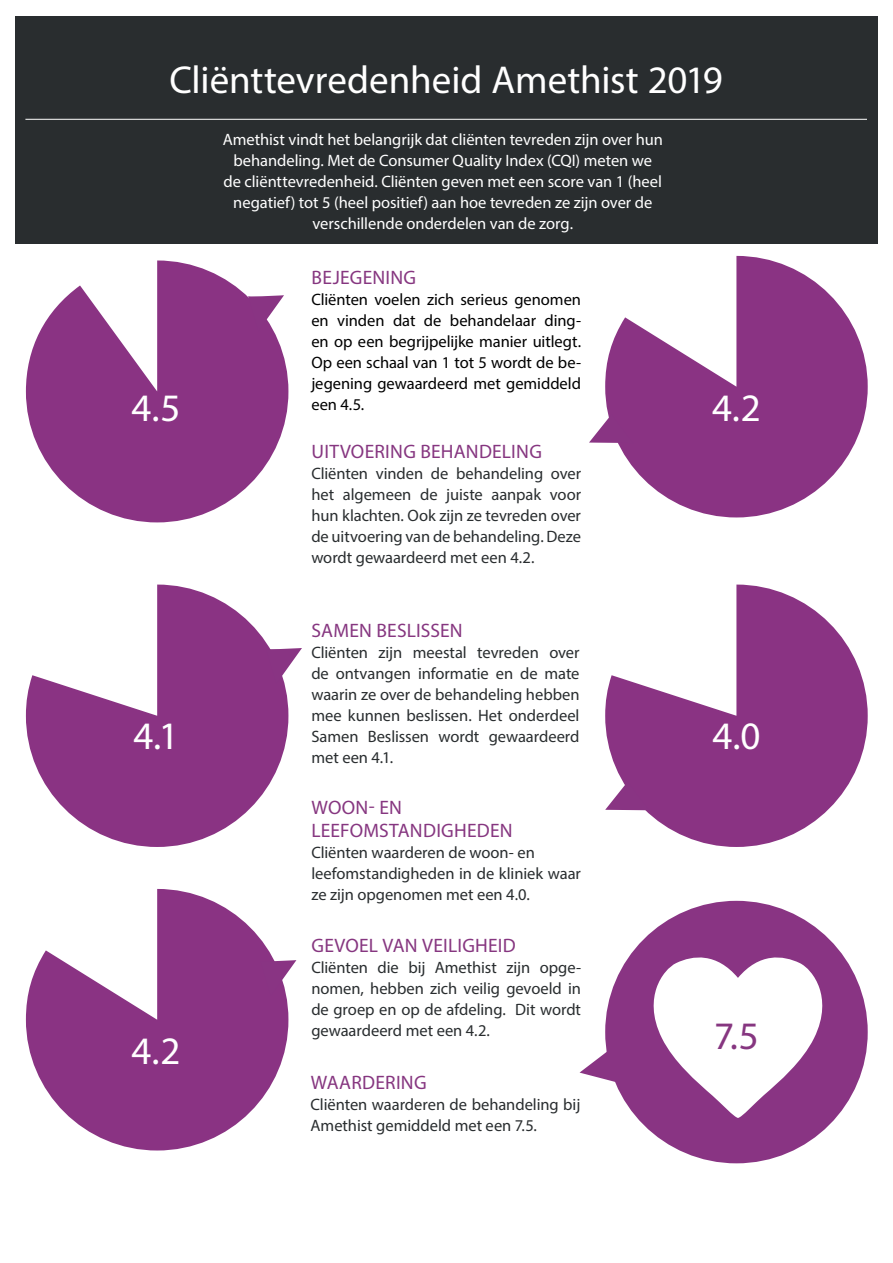
<style>
.page{position:relative;width:893px;height:1263px;background:#fff}
.page>*{position:absolute;margin:0;border:0;box-sizing:border-box;transform-origin:0 0}
.t1{font:39px "Myriad Pro";letter-spacing:-.005em;color:#fff}
.t2{font:39px "Myriad Pro";color:#863680}
.t3{font:19.5px/22.5px "Myriad Pro";letter-spacing:.01em;color:#863680}
.t4{font:16.5px/21px "Myriad Pro";color:#292d2f;text-align:justify}
.t5{font:16.5px/21px "Myriad Pro";letter-spacing:-.005em;color:#fff;text-align:center}
.t6{font:16.5px/21px "Myriad Pro";color:#000001;text-align:justify}
</style>
<div class="page">
<svg style="left:26px;top:889px;width:262px;height:261px;fill:#8a3383"></svg>
<div style="left:15px;top:16px;width:863px;height:228px;background:#292d2f"></div>
<hr style="left:25px;top:119px;width:842px;height:1px;background:#fff">
<svg style="left:26px;top:260px;width:262px;height:262px;fill:#8a3383"></svg>
<svg style="left:605px;top:256px;width:263px;height:261px;fill:#8a3383"></svg>
<svg style="left:605px;top:584px;width:263px;height:263px;fill:#8a3383"></svg>
<svg style="left:26px;top:584px;width:262px;height:263px;fill:#8a3383"></svg>
<div style="left:605px;top:901px;width:263px;height:262px;background:#893483;border-radius:50%"></div>
<svg style="left:653px;top:957px;width:170px;height:161px"></svg>
<svg style="left:580px;top:1050px;width:36px;height:34px"></svg>
<svg style="left:589px;top:414px;width:44px;height:29px"></svg>
<svg style="left:248px;top:295px;width:36px;height:36px"></svg>
<svg style="left:266px;top:648px;width:36px;height:36px"></svg>
<svg style="left:605px;top:781px;width:44px;height:29px"></svg>
<svg style="left:260px;top:960px;width:36px;height:36px"></svg>
<h1 class="t1" style="left:169px;top:56px;width:555px">Cliënttevredenheid Amethist 2019</h1>
<p class="t5" style="left:223px;top:129px;width:442px">Amethist vindt het belangrijk dat cliënten tevreden zijn over hun behandeling. Met de Consumer Quality Index (CQI) meten we de cliënttevredenheid. Cliënten geven met een score van 1 (heel negatief) tot 5 (heel positief) aan hoe tevreden ze zijn over de verschillende onderdelen van de zorg.</p>
<p class="t3" style="left:312px;top:266px;width:106px">BEJEGENING</p>
<p class="t6" style="left:311px;top:289px;width:271px">Cliënten voelen zich serieus genomen en vinden dat de behandelaar ding&shy;en op een begrijpelijke manier uitlegt.<br>Op een schaal van 1 tot 5 wordt de be&shy;jegening gewaardeerd met gemiddeld een 4.5.</p>
<p class="t3" style="left:312px;top:440px;width:232px">UITVOERING BEHANDELING</p>
<p class="t4" style="left:311px;top:462px;width:271px">Cliënten vinden de behandeling over het algemeen de juiste aanpak voor hun klachten. Ook zijn ze tevreden over de uitvoering van de behandeling. Deze wordt gewaardeerd met een 4.2.</p>
<h1 class="t1" style="left:132px;top:384px;width:50px">4.5</h1>
<h1 class="t1" style="left:712px;top:384px;width:50px">4.2</h1>
<p class="t3" style="left:312px;top:619px;width:153px">SAMEN BESLISSEN</p>
<p class="t4" style="left:311px;top:642px;width:270px">Cliënten zijn meestal tevreden over de ontvangen informatie en de mate waarin ze over de behandeling hebben mee kunnen beslissen. Het onderdeel Samen Beslissen wordt gewaardeerd met een 4.1.</p>
<h1 class="t1" style="left:133px;top:711px;width:47px">4.1</h1>
<h1 class="t1" style="left:712px;top:711px;width:49px">4.0</h1>
<h1 class="t1" style="left:132px;top:1027px;width:50px">4.2</h1>
<p class="t3" style="left:312px;top:796px;width:203px">WOON- EN<br>LEEFOMSTANDIGHEDEN</p>
<p class="t4" style="left:311px;top:841px;width:271px;text-align:left">Cliënten waarderen de woon- en leefomstandigheden in de kliniek waar ze zijn opgenomen met een 4.0.</p>
<p class="t3" style="left:312px;top:934px;width:206px">GEVOEL VAN VEILIGHEID</p>
<p class="t4" style="left:311px;top:957px;width:271px">Cliënten die bij Amethist zijn opge&shy;nomen, hebben zich veilig gevoeld in de groep en op de afdeling. Dit wordt gewaardeerd met een 4.2.</p>
<p class="t3" style="left:311px;top:1071px;width:117px">WAARDERING</p>
<p class="t4" style="left:311px;top:1093px;width:271px">Cliënten waarderen de behandeling bij<br>Amethist gemiddeld met een 7.5.</p>
<h1 class="t2" style="left:714px;top:1012px;width:46px">7.5</h1>
</div>
